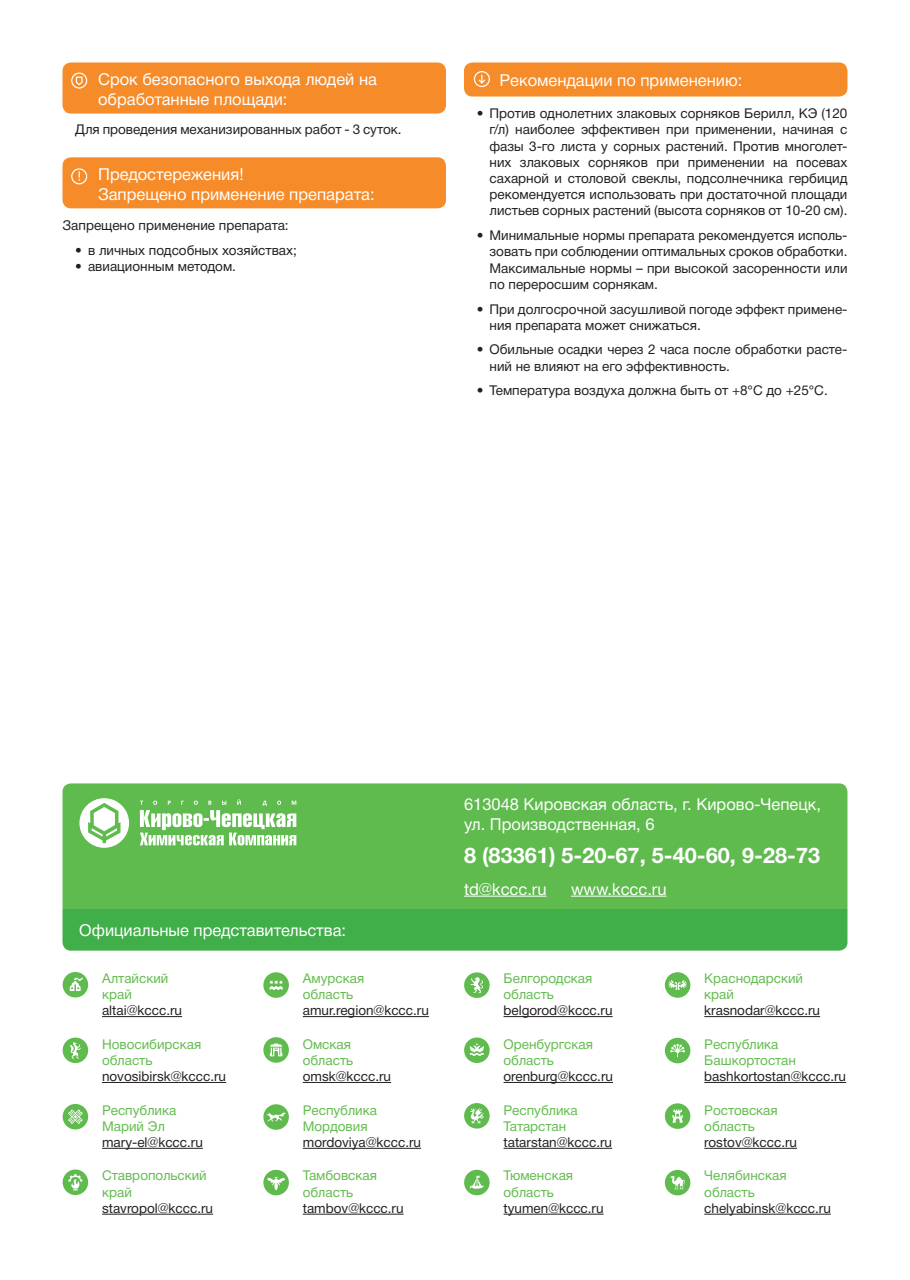
<style>
.page{position:relative;width:910px;height:1280px;background:#fff}
.page>*{position:absolute;margin:0;border:0;box-sizing:border-box;transform-origin:0 0}
.t1{font:700 21.75px "Helvetica Neue Cyr";color:#fff}
.t2{font:16.5px/19.8px "Helvetica Neue Cyr";color:#fff}
.t3{font:13.5px/16.2px "Helvetica Neue Cyr";color:#231f20;text-align:justify}
.t4{font:13.5px/16.2px "Helvetica Neue Cyr";color:#63bc4f}
</style>
<div class="page">
<div style="left:464px;top:63px;width:383px;height:34px;background:#f68b29;border-radius:9px"></div>
<svg style="left:473px;top:72px;width:17px;height:15px"></svg>
<div style="left:63px;top:63px;width:383px;height:51px;background:#f68b29;border-radius:9px"></div>
<svg style="left:71px;top:72px;width:17px;height:17px"></svg>
<div style="left:63px;top:157px;width:383px;height:51px;background:#f68b29;border-radius:9px"></div>
<svg style="left:71px;top:168px;width:17px;height:17px"></svg>
<div style="left:63px;top:783px;width:784px;height:126px;background:#5fbb4e"></div>
<svg style="left:79px;top:798px;width:217px;height:50px"></svg>
<hr style="left:464px;top:896px;width:83px;height:1px;background:#fff">
<hr style="left:571px;top:896px;width:96px;height:1px;background:#fff">
<div style="left:63px;top:909px;width:784px;height:42px;background:#40ae49"></div>
<hr style="left:102px;top:1016px;width:80px;height:1px;background:#231f20">
<hr style="left:303px;top:1016px;width:126px;height:1px;background:#231f20">
<hr style="left:504px;top:1016px;width:109px;height:1px;background:#231f20">
<hr style="left:704px;top:1016px;width:116px;height:1px;background:#231f20">
<hr style="left:102px;top:1082px;width:124px;height:1px;background:#231f20">
<hr style="left:303px;top:1082px;width:88px;height:1px;background:#231f20">
<hr style="left:504px;top:1082px;width:109px;height:1px;background:#231f20">
<hr style="left:704px;top:1082px;width:142px;height:1px;background:#231f20">
<hr style="left:102px;top:1148px;width:101px;height:1px;background:#231f20">
<hr style="left:303px;top:1148px;width:118px;height:1px;background:#231f20">
<hr style="left:504px;top:1148px;width:108px;height:1px;background:#231f20">
<hr style="left:704px;top:1148px;width:93px;height:1px;background:#231f20">
<hr style="left:102px;top:1214px;width:111px;height:1px;background:#231f20">
<hr style="left:303px;top:1214px;width:101px;height:1px;background:#231f20">
<hr style="left:504px;top:1214px;width:100px;height:1px;background:#231f20">
<hr style="left:704px;top:1214px;width:127px;height:1px;background:#231f20">
<div style="left:63px;top:972px;width:25px;height:25px;background:#5fbb4e;border-radius:50%"></div>
<svg style="left:70px;top:977px;width:13px;height:14px"></svg>
<div style="left:63px;top:1037px;width:25px;height:26px;background:#5fbb4e;border-radius:50%"></div>
<svg style="left:70px;top:1042px;width:11px;height:16px"></svg>
<div style="left:63px;top:1104px;width:25px;height:25px;background:#5fbb4e;border-radius:50%"></div>
<svg style="left:68px;top:1109px;width:15px;height:15px"></svg>
<div style="left:63px;top:1169px;width:25px;height:26px;background:#5fbb4e;border-radius:50%"></div>
<svg style="left:68px;top:1174px;width:14px;height:16px"></svg>
<div style="left:263px;top:972px;width:26px;height:26px;background:#5fbb4e;border-radius:50%"></div>
<svg style="left:269px;top:980px;width:14px;height:10px"></svg>
<div style="left:263px;top:1037px;width:26px;height:26px;background:#5fbb4e;border-radius:50%"></div>
<svg style="left:270px;top:1043px;width:12px;height:13px"></svg>
<div style="left:263px;top:1104px;width:26px;height:26px;background:#5fbb4e;border-radius:50%"></div>
<svg style="left:267px;top:1112px;width:19px;height:10px"></svg>
<div style="left:263px;top:1170px;width:26px;height:25px;background:#5fbb4e;border-radius:50%"></div>
<svg style="left:267px;top:1177px;width:18px;height:13px"></svg>
<div style="left:464px;top:972px;width:26px;height:26px;background:#5fbb4e;border-radius:50%"></div>
<svg style="left:471px;top:977px;width:12px;height:16px"></svg>
<div style="left:464px;top:1037px;width:26px;height:26px;background:#5fbb4e;border-radius:50%"></div>
<svg style="left:469px;top:1043px;width:15px;height:13px"></svg>
<div style="left:464px;top:1103px;width:26px;height:25px;background:#5fbb4e;border-radius:50%"></div>
<svg style="left:470px;top:1108px;width:14px;height:15px"></svg>
<div style="left:464px;top:1170px;width:26px;height:25px;background:#5fbb4e;border-radius:50%"></div>
<svg style="left:470px;top:1176px;width:14px;height:13px"></svg>
<div style="left:665px;top:972px;width:25px;height:26px;background:#5fbb4e;border-radius:50%"></div>
<svg style="left:668px;top:980px;width:19px;height:10px"></svg>
<div style="left:665px;top:1038px;width:25px;height:25px;background:#5fbb4e;border-radius:50%"></div>
<svg style="left:670px;top:1044px;width:15px;height:13px"></svg>
<div style="left:665px;top:1103px;width:25px;height:26px;background:#5fbb4e;border-radius:50%"></div>
<svg style="left:672px;top:1109px;width:11px;height:14px"></svg>
<div style="left:665px;top:1170px;width:25px;height:25px;background:#5fbb4e;border-radius:50%"></div>
<svg style="left:670px;top:1176px;width:15px;height:13px"></svg>
<p class="t2" style="left:98px;top:69px;width:280px">Срок безопасного выхода людей на обработанные площади:</p>
<p class="t3" style="left:75px;top:122px;width:328px">Для проведения механизированных работ - 3 суток.</p>
<p class="t2" style="left:98px;top:164px;width:278px">Предостережения!<br>Запрещено применение препарата:</p>
<p class="t3" style="left:63px;top:218px;width:228px">Запрещено применение препарата:</p>
<p class="t3" style="left:75px;top:242px;width:223px">• в личных подсобных хозяйствах;</p>
<p class="t3" style="left:75px;top:259px;width:162px">• авиационным методом.</p>
<p class="t2" style="left:500px;top:70px;width:244px">Рекомендации по применению:</p>
<p class="t3" style="left:489px;top:106px;width:359px;text-indent:-13px">• Против однолетних злаковых сорняков Берилл, КЭ (120 г/л) наиболее эффективен при применении, начиная с фазы 3-го листа у сорных растений. Против многолет&shy;них злаковых сорняков при применении на посевах сахарной и столовой свеклы, подсолнечника гербицид рекомендуется использовать при достаточной площади листьев сорных растений (высота сорняков от 10-20 см).</p>
<p class="t3" style="left:489px;top:227px;width:359px;text-indent:-13px">• Минимальные нормы препарата рекомендуется исполь&shy;зовать при соблюдении оптимальных сроков обработки.<br>Максимальные нормы – при высокой засоренности или по переросшим сорнякам.</p>
<p class="t3" style="left:489px;top:301px;width:359px;text-indent:-13px">• При долгосрочной засушливой погоде эффект примене&shy;ния препарата может снижаться.</p>
<p class="t3" style="left:489px;top:342px;width:359px;text-indent:-13px">• Обильные осадки через 2 часа после обработки расте&shy;ний не влияют на его эффективность.</p>
<p class="t3" style="left:477px;top:383px;width:352px">• Температура воздуха должна быть от +8°С до +25°С.</p>
<p class="t2" style="left:79px;top:921px;width:268px">Официальные представительства:</p>
<p class="t4" style="left:102px;top:970px;width:68px">Алтайский край</p>
<p class="t3" style="left:102px;top:1002px;width:82px">altai@kccc.ru</p>
<p class="t4" style="left:303px;top:970px;width:63px">Амурская область</p>
<p class="t3" style="left:303px;top:1002px;width:128px">amur.region@kccc.ru</p>
<p class="t4" style="left:102px;top:1036px;width:101px">Новосибирская область</p>
<p class="t3" style="left:102px;top:1068px;width:126px">novosibirsk@kccc.ru</p>
<p class="t4" style="left:102px;top:1102px;width:76px">Республика<br>Марий Эл</p>
<p class="t3" style="left:102px;top:1134px;width:102px">mary-el@kccc.ru</p>
<p class="t4" style="left:102px;top:1168px;width:106px">Ставропольский край</p>
<p class="t3" style="left:102px;top:1200px;width:113px">stavropol@kccc.ru</p>
<p class="t4" style="left:303px;top:1036px;width:52px">Омская область</p>
<p class="t3" style="left:303px;top:1068px;width:90px">omsk@kccc.ru</p>
<p class="t4" style="left:303px;top:1102px;width:76px">Республика<br>Мордовия</p>
<p class="t3" style="left:303px;top:1134px;width:120px">mordoviya@kccc.ru</p>
<p class="t4" style="left:303px;top:1168px;width:76px">Тамбовская область</p>
<p class="t3" style="left:303px;top:1200px;width:102px">tambov@kccc.ru</p>
<p class="t2" style="left:464px;top:794px;width:359px">613048 Кировская область, г. Кирово-Чепецк, ул. Производственная, 6</p>
<h1 class="t1" style="left:464px;top:843px;width:358px">8 (83361) 5-20-67, 5-40-60, 9-28-73</h1>
<p class="t2" style="left:464px;top:879px;width:84px">td@kccc.ru</p>
<p class="t2" style="left:571px;top:879px;width:97px">www.kccc.ru</p>
<p class="t4" style="left:504px;top:970px;width:90px">Белгородская область</p>
<p class="t3" style="left:504px;top:1002px;width:111px">belgorod@kccc.ru</p>
<p class="t4" style="left:504px;top:1036px;width:91px">Оренбургская область</p>
<p class="t3" style="left:504px;top:1068px;width:111px">orenburg@kccc.ru</p>
<p class="t4" style="left:504px;top:1102px;width:76px">Республика<br>Татарстан</p>
<p class="t3" style="left:504px;top:1134px;width:110px">tatarstan@kccc.ru</p>
<p class="t4" style="left:504px;top:1168px;width:71px">Тюменская область</p>
<p class="t3" style="left:504px;top:1200px;width:102px">tyumen@kccc.ru</p>
<p class="t4" style="left:704px;top:970px;width:100px">Краснодарский край</p>
<p class="t3" style="left:704px;top:1002px;width:117px">krasnodar@kccc.ru</p>
<p class="t4" style="left:704px;top:1036px;width:93px">Республика<br>Башкортостан</p>
<p class="t3" style="left:704px;top:1068px;width:143px">bashkortostan@kccc.ru</p>
<p class="t4" style="left:704px;top:1102px;width:75px">Ростовская область</p>
<p class="t3" style="left:704px;top:1134px;width:94px">rostov@kccc.ru</p>
<p class="t4" style="left:704px;top:1168px;width:84px">Челябинская область</p>
<p class="t3" style="left:704px;top:1200px;width:128px">chelyabinsk@kccc.ru</p>
</div>
